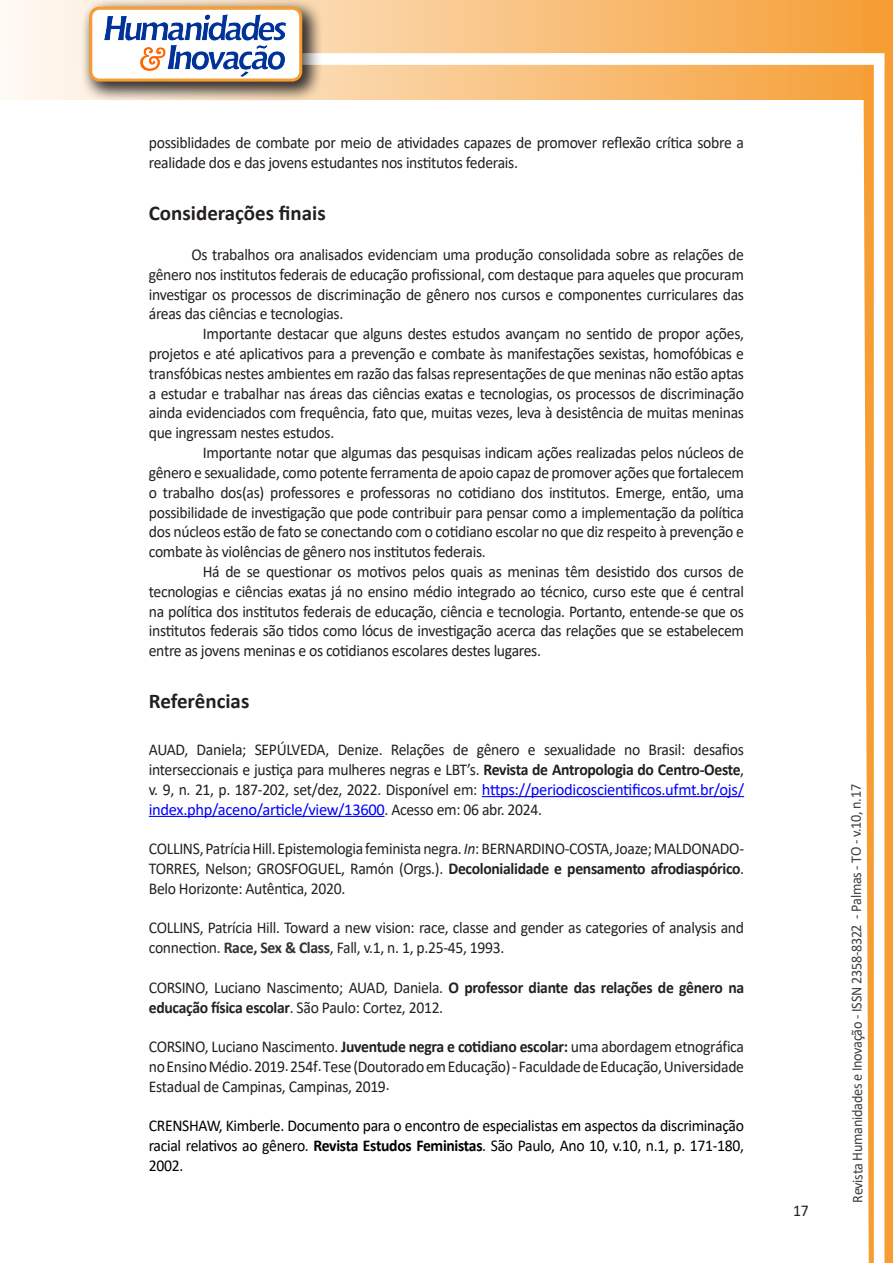
<style>
.page{position:relative;width:893px;height:1263px;background:#fff}
.page>*{position:absolute;margin:0;border:0;box-sizing:border-box;transform-origin:0 0}
.Titulo_2{font:700 21px "Calibri";color:#231f20}
.texto{font:16.5px/19.8px "Calibri";letter-spacing:-.02em;color:#231f20;text-align:justify;scale:.95 1}
.texto-2{font:16.5px/19.8px "Calibri";letter-spacing:-.02em;color:#222;scale:.95 1}
.texto-3{font:16.5px/19.8px "Calibri";letter-spacing:-.02em;color:#000;text-align:justify;scale:.95 1}
.t1{font:15px "Calibri";letter-spacing:-.025em;color:#3e3e3f;scale:.95 1}
.s1{font-weight:700}
.s2{color:#00f}
.s3{font-style:italic}
.s4{font-weight:700;color:#343332}
</style>
<div class="page">
<svg style="left:5px;top:0;width:858px;height:100px"></svg>
<div style="left:302px;top:53px;width:582px;height:12px;background:#fff;border:2px solid #fff"></div>
<svg style="left:863px;top:0;width:30px;height:1263px"></svg>
<div style="left:81px;top:0;width:241px;height:102px;background:#231f20;opacity:.75"></div>
<div style="left:91px;top:8px;width:210px;height:72px;background:#fff;border-radius:9px"></div>
<img style="left:104px;top:14px;width:181px;height:62px">
<div style="left:89px;top:7px;width:213px;height:75px;border:3px solid #f69e34;border-radius:9px"></div>
<hr style="left:482px;top:796px;width:262px;height:1px;background:#00f">
<hr style="left:149px;top:816px;width:235px;height:1px;background:#00f">
<p class="texto" style="left:149px;top:133px;width:628px">possiblidades de combate por meio de atividades capazes de promover reflexão crítica sobre a realidade dos e das jovens estudantes nos institutos federais.</p>
<p class="Titulo_2" style="left:149px;top:199px;width:178px">Considerações finais</p>
<p class="texto" style="left:149px;top:244px;width:628px;text-indent:43px">Os trabalhos ora analisados evidenciam uma produção consolidada sobre as relações de gênero nos institutos federais de educação profissional, com destaque para aqueles que procuram investigar os processos de discriminação de gênero nos cursos e componentes curriculares das áreas das ciências e tecnologias.</p>
<p class="texto" style="left:149px;top:323px;width:628px;text-indent:54px">Importante destacar que alguns destes estudos avançam no sentido de propor ações, projetos e até aplicativos para a prevenção e combate às manifestações sexistas, homofóbicas e transfóbicas nestes ambientes em razão das falsas representações de que meninas não estão aptas a estudar e trabalhar nas áreas das ciências exatas e tecnologias, os processos de discriminação ainda evidenciados com frequência, fato que, muitas vezes, leva à desistência de muitas meninas que ingressam nestes estudos.</p>
<p class="texto" style="left:149px;top:442px;width:628px;text-indent:54px">Importante notar que algumas das pesquisas indicam ações realizadas pelos núcleos de gênero e sexualidade, como potente ferramenta de apoio capaz de promover ações que fortalecem o trabalho dos(as) professores e professoras no cotidiano dos institutos. Emerge, então, uma possibilidade de investigação que pode contribuir para pensar como a implementação da política dos núcleos estão de fato se conectando com o cotidiano escolar no que diz respeito à prevenção e combate às violências de gênero nos institutos federais.</p>
<p class="texto" style="left:149px;top:561px;width:628px;text-indent:54px">Há de se questionar os motivos pelos quais as meninas têm desistido dos cursos de tecnologias e ciências exatas já no ensino médio integrado ao técnico, curso este que é central na política dos institutos federais de educação, ciência e tecnologia. Portanto, entende-se que os institutos federais são tidos como lócus de investigação acerca das relações que se estabelecem entre as jovens meninas e os cotidianos escolares destes lugares.</p>
<p class="Titulo_2" style="left:149px;top:686px;width:102px">Referências</p>
<p class="texto" style="left:149px;top:739px;width:628px">AUAD, Daniela; SEPÚLVEDA, Denize. Relações de gênero e sexualidade no Brasil: desafios interseccionais e justiça para mulheres negras e LBT’s. <span class="s1">Revista de Antropologia do Centro-Oeste</span>, v. 9, n. 21, p. 187-202, set/dez, 2022. Disponível em: <span class="s2">https://periodicoscientificos.ufmt.br/ojs/ index.php/aceno/article/view/13600</span>. Acesso em: 06 abr. 2024.</p>
<p class="texto-2" style="left:149px;top:838px;width:628px;text-align:justify">COLLINS, Patrícia Hill. Epistemologia feminista negra. <span class="s3">In</span>: BERNARDINO-COSTA, Joaze; MALDONADO-TORRES, Nelson; GROSFOGUEL, Ramón (Orgs.). <span class="s1">Decolonialidade e pensamento afrodiaspórico</span>.<br>Belo Horizonte: Autêntica, 2020.</p>
<p class="texto-2" style="left:149px;top:917px;width:628px">COLLINS, Patrícia Hill. Toward a new vision: race, classe and gender as categories of analysis and connection. <span class="s4">Race, Sex &amp; Class</span>, Fall, v.1, n. 1, p.25-45, 1993.</p>
<p class="texto-2" style="left:149px;top:977px;width:628px">CORSINO, Luciano Nascimento; AUAD, Daniela. <span class="s1">O professor diante das relações de gênero na educação física escolar</span>. São Paulo: Cortez, 2012.</p>
<p class="texto" style="left:149px;top:1036px;width:628px">CORSINO, Luciano Nascimento. <span class="s1">Juventude negra e cotidiano escolar:</span> uma abordagem etnográfica no Ensino Médio. 2019. 254f. Tese (Doutorado em Educação) - Faculdade de Educação, Universidade Estadual de Campinas, Campinas, 2019.</p>
<p class="texto-3" style="left:149px;top:1115px;width:628px">CRENSHAW, Kimberle. Documento para o encontro de especialistas em aspectos da discriminação racial relativos ao gênero. <span class="s1">Revista Estudos Feministas</span>. São Paulo, Ano 10, v.10, n.1, p. 171-180, 2002.</p>
<p class="texto" style="left:793px;top:1200px;width:18px">17</p>
<p class="t1" style="left:846px;top:1203px;width:442px;rotate:-90deg">Revista Humanidades e Inovação - ISSN 2358-8322 - Palmas - TO - v.10, n.17</p>
</div>
